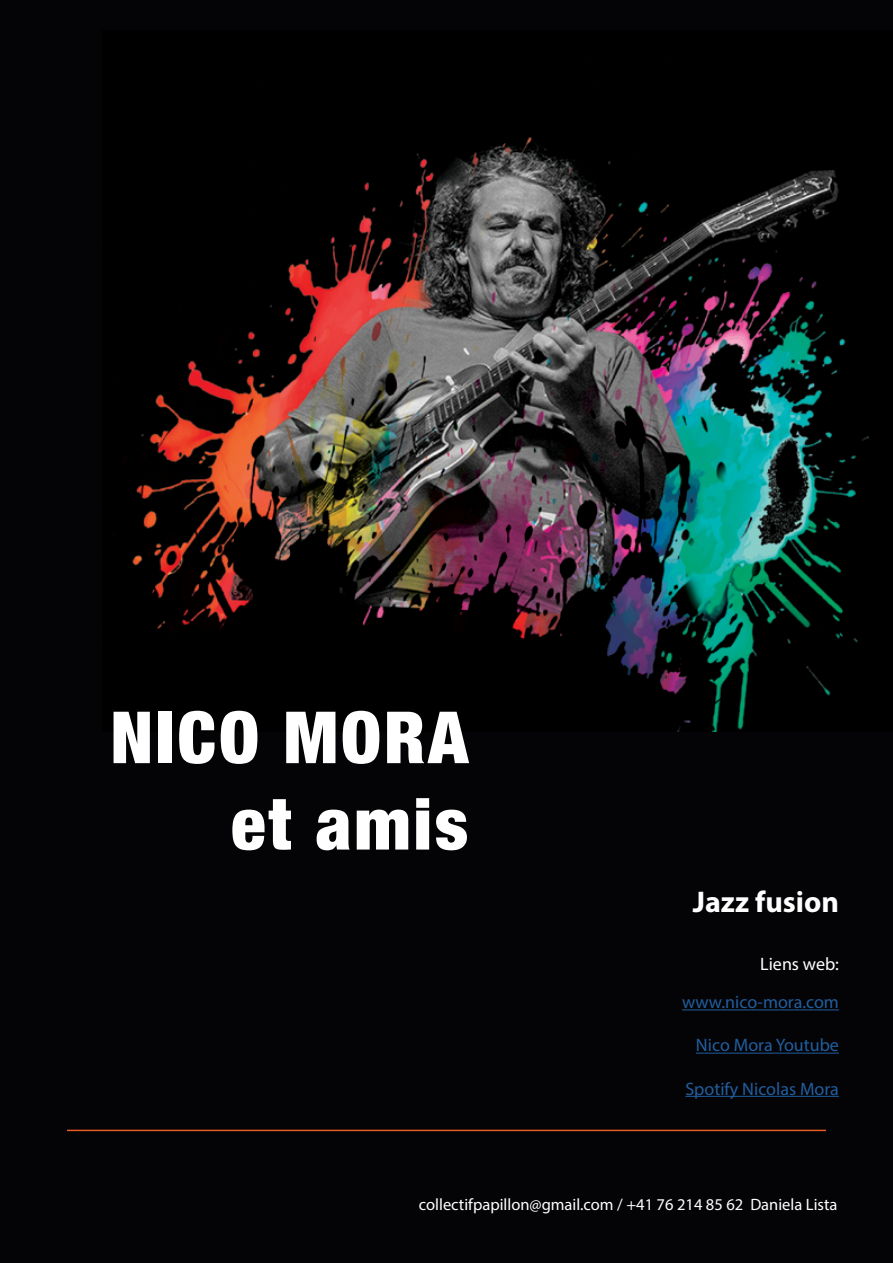
<style>
.page{position:relative;width:893px;height:1263px;background:#040407}
.page>*{position:absolute;margin:0;border:0;box-sizing:border-box;transform-origin:0 0}
.t1{font:900 condensed 72px/86.4px "Helvetica Neue";letter-spacing:.04em;color:#fff;text-align:right}
.t2{font:700 30px "Myriad Pro";color:#fff}
.t3{font:18px "Myriad Pro";color:#215e9e}
.t4{font:18px "Myriad Pro";color:#fff}
.t5{font:16.5px "Myriad Pro";color:#fff}
</style>
<div class="page">
<hr style="left:67px;top:1130px;width:759px;height:1px;background:#ea5c24">
<img style="left:132px;top:137px;width:737px;height:594px">
<hr style="left:682px;top:1009px;width:157px;height:1px;background:#215e9e">
<hr style="left:696px;top:1053px;width:143px;height:1px;background:#215e9e">
<hr style="left:685px;top:1096px;width:154px;height:1px;background:#215e9e">
<h1 class="t1" style="left:110px;top:690px;width:359px">NICO MORA et amis</h1>
<h2 class="t2" style="left:693px;top:883px;width:148px">Jazz fusion</h2>
<p class="t4" style="left:760px;top:953px;width:80px">Liens web:</p>
<p class="t3" style="left:682px;top:991px;width:158px">www.nico-mora.com</p>
<p class="t3" style="left:696px;top:1034px;width:145px">Nico Mora Youtube</p>
<p class="t3" style="left:685px;top:1077px;width:155px">Spotify Nicolas Mora</p>
<p class="t5" style="left:419px;top:1194px;width:420px">collectifpapillon@gmail.com / +41 76 214 85 62 Daniela Lista</p>
</div>
